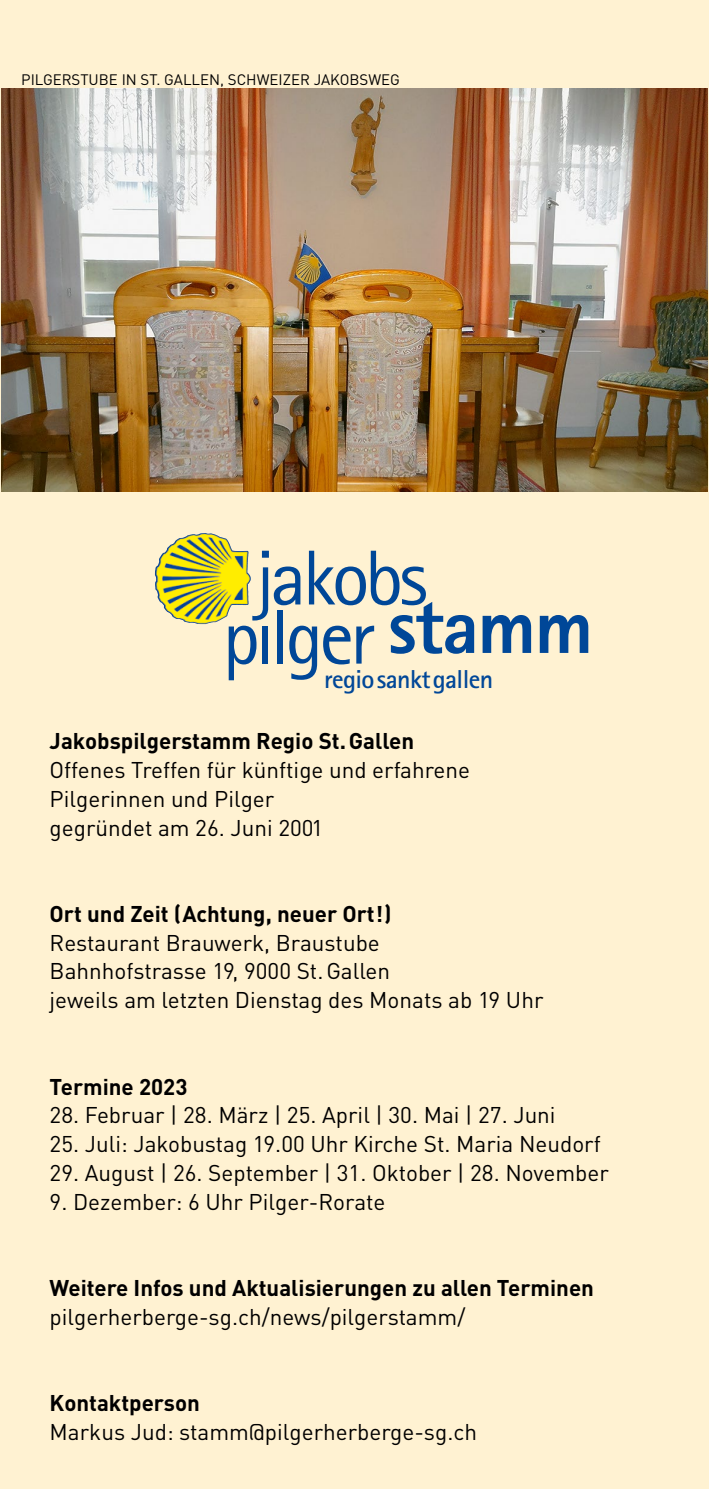
<style>
.page{position:relative;width:709px;height:1489px;background:#fff}
.page>*{position:absolute;margin:0;border:0;box-sizing:border-box;transform-origin:0 0}
.t1{font:78px "Rotis Sans Serif";letter-spacing:-.05em;color:#004798}
.t2{font:800 78px "Rotis Sans Serif";letter-spacing:-.025em;color:#004798}
.t3{font:700 26px "Rotis Sans Serif";letter-spacing:-.025em;color:#004798}
.gs1{font:22.5px/28.8px "DIN";color:#000}
.gs_bold{font:700 22.5px "DIN";color:#000}
.gs1-2{font:15px "DIN";color:#000}
</style>
<div class="page">
<div style="left:0;top:0;width:709px;height:1488px;background:#fff2d2"></div>
<img style="left:155px;top:533px;width:49px;height:48px">
<img style="left:2px;top:89px;width:705px;height:402px">
<p class="gs1-2" style="left:21px;top:70px;width:380px">PILGERSTUBE IN ST. GALLEN, SCHWEIZER JAKOBSWEG</p>
<p class="t1" style="left:256px;top:532px;width:174px">jakobs</p>
<p class="t2" style="left:388px;top:577px;width:207px">stamm</p>
<p class="t1" style="left:222px;top:591px;width:154px">pılger</p>
<p class="t3" style="left:324px;top:662px;width:170px">regio sankt gallen</p>
<p class="gs_bold" style="left:50px;top:726px;width:366px">Jakobspilgerstamm Regio St.Gallen</p>
<p class="gs1" style="left:50px;top:755px;width:422px">Offenes Treffen für künftige und erfahrene<br>Pilgerinnen und Pilger</p>
<p class="gs1" style="left:50px;top:812px;width:275px">gegründet am 26. Juni 2001</p>
<p class="gs_bold" style="left:50px;top:899px;width:343px">Ort und Zeit (Achtung, neuer Ort!)</p>
<p class="gs1" style="left:50px;top:927px;width:342px">Restaurant Brauwerk, Braustube<br>Bahnhofstrasse 19, 9000 St.Gallen</p>
<p class="gs1" style="left:50px;top:985px;width:495px">jeweils am letzten Dienstag des Monats ab 19 Uhr</p>
<p class="gs_bold" style="left:50px;top:1071px;width:139px">Termine 2023</p>
<p class="gs1" style="left:50px;top:1100px;width:507px">28. Februar | 28. März | 25. April | 30. Mai | 27. Juni</p>
<p class="gs1" style="left:50px;top:1129px;width:552px">25. Juli: Jakobustag 19.00 Uhr Kirche St. Maria Neudorf</p>
<p class="gs1" style="left:50px;top:1157px;width:560px">29. August | 26. September | 31. Oktober | 28. November</p>
<p class="gs1" style="left:50px;top:1186px;width:337px">9. Dezember: 6 Uhr Pilger-Rorate</p>
<p class="gs_bold" style="left:50px;top:1272px;width:546px">Weitere Infos und Aktualisierungen zu allen Terminen</p>
<p class="gs1" style="left:50px;top:1301px;width:417px">pilgerherberge-sg.ch/news/pilgerstamm/</p>
<p class="gs_bold" style="left:50px;top:1387px;width:152px">Kontaktperson</p>
<p class="gs1" style="left:50px;top:1416px;width:429px">Markus Jud: stamm@pilgerherberge-sg.ch</p>
</div>
